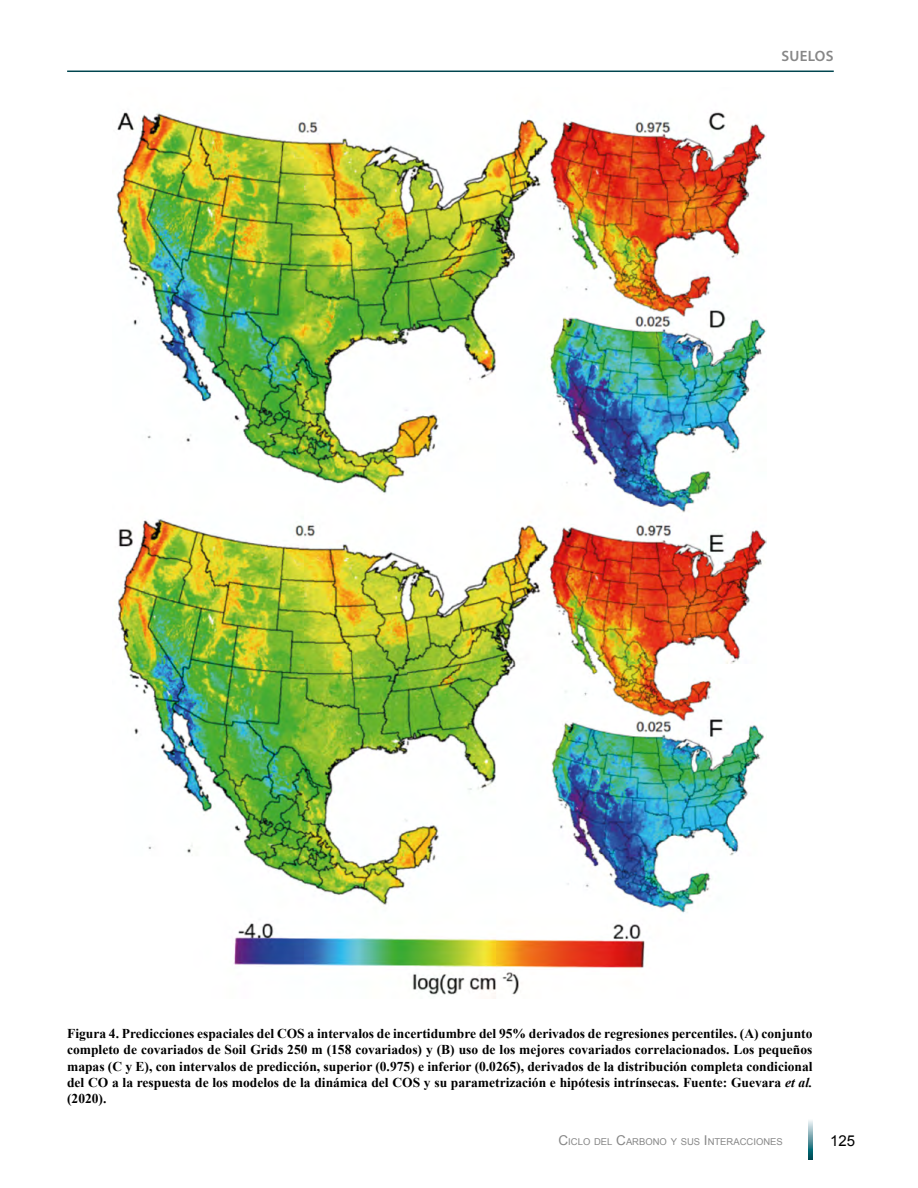
<style>
.page{position:relative;width:918px;height:1188px;background:#fff}
.page>*{position:absolute;margin:0;border:0;box-sizing:border-box;transform-origin:0 0}
.t1{font:600 15px "Myriad Pro";letter-spacing:.02em;color:#878787}
.t2{font:15px "Arial";color:#000}
.Pie_de_Figura{font:700 13.5px/16.2px "Times New Roman";color:#000;text-align:justify}
.t3{font:9.45px "Arial";color:#878787}
.s1{font-style:italic}
.s2{font-size:13.5px}
</style>
<div class="page">
<svg style="left:809px;top:1120px;width:3px;height:39px"></svg>
<hr style="left:67px;top:71px;width:767px;height:1px;background:#00454f">
<img style="left:116px;top:112px;width:651px;height:886px">
<p class="t1" style="left:781px;top:48px;width:54px">SUELOS</p>
<p class="Pie_de_Figura" style="left:67px;top:1025px;width:747px">Figura 4. Predicciones espaciales del COS a intervalos de incertidumbre del 95% derivados de regresiones percentiles. (A) conjunto completo de covariados de Soil Grids 250 m (158 covariados) y (B) uso de los mejores covariados correlacionados. Los pequeños mapas (C y E), con intervalos de predicción, superior (0.975) e inferior (0.0265), derivados de la distribución completa condicional del CO a la respuesta de los modelos de la dinámica del COS y su parametrización e hipótesis intrínsecas. Fuente: Guevara <span class="s1">et al. </span>(2020).</p>
<p class="t3" style="left:559px;top:1136px;width:226px"><span class="s2">C</span>ICLO DEL <span class="s2">C</span>ARBONO Y SUS <span class="s2">I</span> NTERACCIONES</p>
<p class="t2" style="left:830px;top:1131px;width:27px">125</p>
</div>
